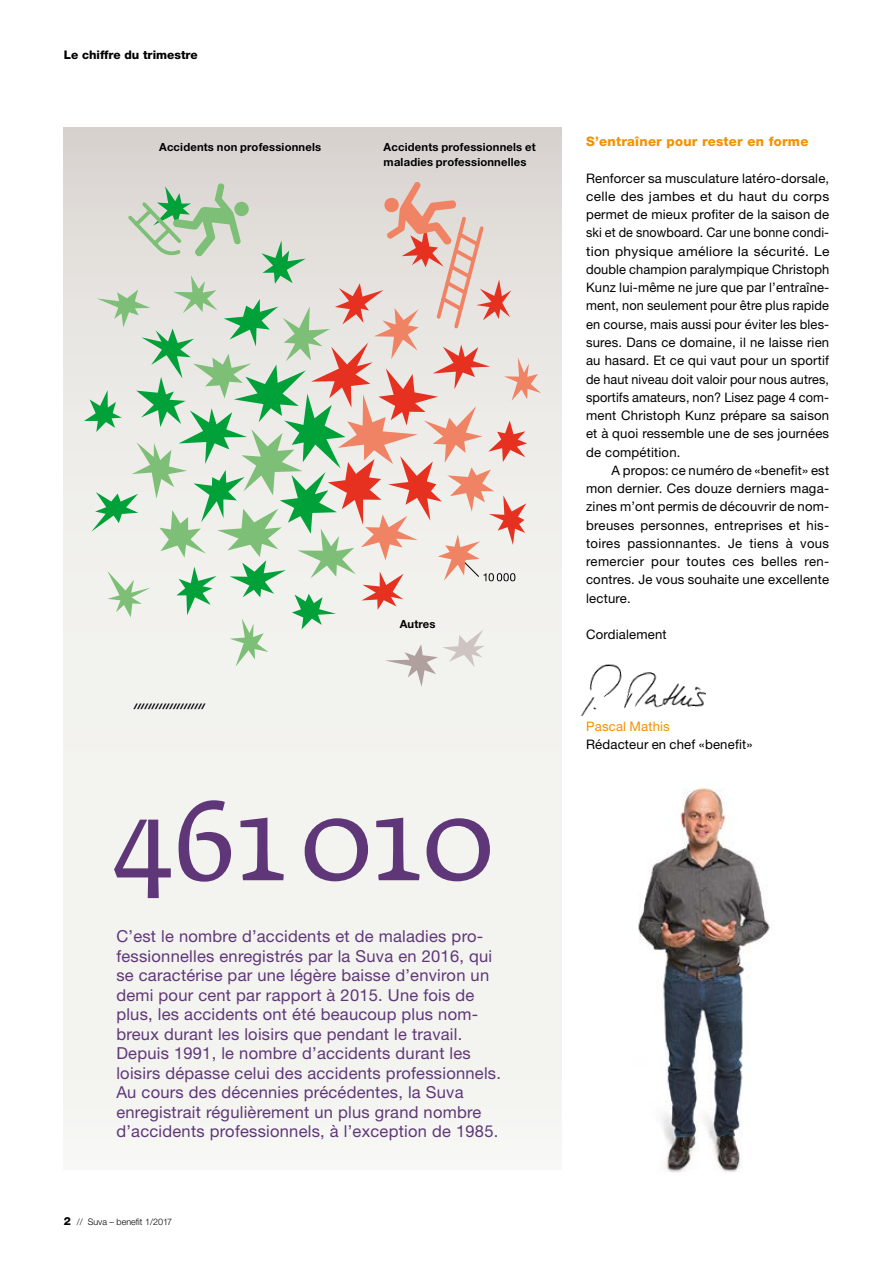
<style>
.page{position:relative;width:893px;height:1263px;background:#fff}
.page>*{position:absolute;margin:0;border:0;box-sizing:border-box;transform-origin:0 0}
.Zahl_des_Quartals{font:111px "Fedra Serif A Std";color:#5f3779}
.Zahl_des_Quartals_Gr{font:16.5px/19.5px "Helvetica Neue LT Std";letter-spacing:.015em;color:#5f3779}
.Vorwort_Titel{font:13.2px/18.3px "Helvetica Neue LT Std";letter-spacing:.015em;color:#000;text-align:justify}
.Vorwort_Grundtext{font:13.2px/18.3px "Helvetica Neue LT Std";letter-spacing:.015em;color:#000;text-align:justify}
.Vorwort_Titel-2{font:800 13.2px "Helvetica Neue LT Std";letter-spacing:.02em;color:#f39100}
.Vorwort_Grundtext_or{font:13.2px "Helvetica Neue LT Std";letter-spacing:.015em;color:#f39100}
._00_Rubrik_links{font:800 11.85px "Helvetica Neue LT Std";color:#000}
.Bildlegende{font:700 11.25px/14.7px "Helvetica Neue LT Std";letter-spacing:.015em;color:#000}
._00_Pagina_links{font:300 9px "Helvetica Neue LT Std";color:#000}
.Schrägstriche_Zahl_d{font:italic 900 7.5px "Helvetica Neue LT Std";color:#000}
.s1{font-weight:800;font-size:11.25px}
</style>
<div class="page">
<img style="left:580px;top:664px;width:126px;height:52px">
<div style="left:64px;top:128px;width:497px;height:1041px;background:linear-gradient(to bottom,#e3dfdc,#f9fbf7)"></div>
<svg style="left:84px;top:182px;width:457px;height:505px;background:#dad7ca"></svg>
<img style="left:638px;top:788px;width:132px;height:385px">
<p class="_00_Rubrik_links" style="left:64px;top:48px;width:135px">Le chiffre du trimestre</p>
<p class="Bildlegende" style="left:159px;top:140px;width:164px">Accidents non professionnels</p>
<p class="Bildlegende" style="left:384px;top:140px;width:154px">Accidents professionnels et maladies professionnelles</p>
<p class="Schrägstriche_Zahl_d" style="left:134px;top:702px;width:73px">////////////////////</p>
<p class="Bildlegende" style="left:400px;top:616px;width:37px">Autres</p>
<p class="Zahl_des_Quartals" style="left:111px;top:777px;width:385px">461010</p>
<p class="Zahl_des_Quartals_Gr" style="left:116px;top:926px;width:386px">C’est le nombre d’accidents et de maladies pro&shy;fessionnelles enregistrés par la Suva en 2016, qui se caractérise par une légère baisse d’environ un demi pour cent par rapport à 2015. Une fois de plus, les accidents ont été beaucoup plus nom&shy;breux durant les loisirs que pendant le travail.<br>Depuis 1991, le nombre d’accidents durant les loisirs dépasse celui des accidents professionnels.<br>Au cours des décennies précédentes, la Suva enregistrait régulièrement un plus grand nombre d’accidents professionnels, à l’exception de 1985.</p>
<p class="_00_Pagina_links" style="left:64px;top:1216px;width:110px"><span class="s1">2</span> // Suva – benefit 1/2017</p>
<p class="Vorwort_Titel-2" style="left:586px;top:133px;width:224px">S’entraîner pour rester en forme</p>
<p class="Vorwort_Titel" style="left:586px;top:169px;width:245px">Renforcer sa musculature latéro-dorsale, celle des jambes et du haut du corps permet de mieux profiter de la saison de ski et de snowboard. Car une bonne condi&shy;tion physique améliore la sécurité. Le double champion paralympique Christoph Kunz lui-même ne jure que par l’entraîne&shy;ment, non seulement pour être plus rapide en course, mais aussi pour éviter les bles&shy;sures. Dans ce domaine, il ne laisse rien au hasard. Et ce qui vaut pour un sportif de haut niveau doit valoir pour nous autres, sportifs amateurs, non? Lisez page 4 com&shy;ment Christoph Kunz prépare sa saison et à quoi ressemble une de ses journées de compétition.</p>
<p class="Vorwort_Grundtext" style="left:586px;top:461px;width:245px;text-indent:26px">A propos: ce numéro de «benefit» est mon dernier. Ces douze derniers maga&shy;zines m’ont permis de découvrir de nom&shy;breuses personnes, entreprises et his&shy;toires passionnantes. Je tiens à vous remercier pour toutes ces belles ren&shy;contres. Je vous souhaite une excellente lecture.</p>
<p class="Vorwort_Grundtext" style="left:586px;top:625px;width:82px">Cordialement</p>
<p class="Vorwort_Grundtext_or" style="left:586px;top:718px;width:85px">Pascal Mathis</p>
<p class="Vorwort_Grundtext" style="left:586px;top:735px;width:168px">Rédacteur en chef «benefit»</p>
</div>
